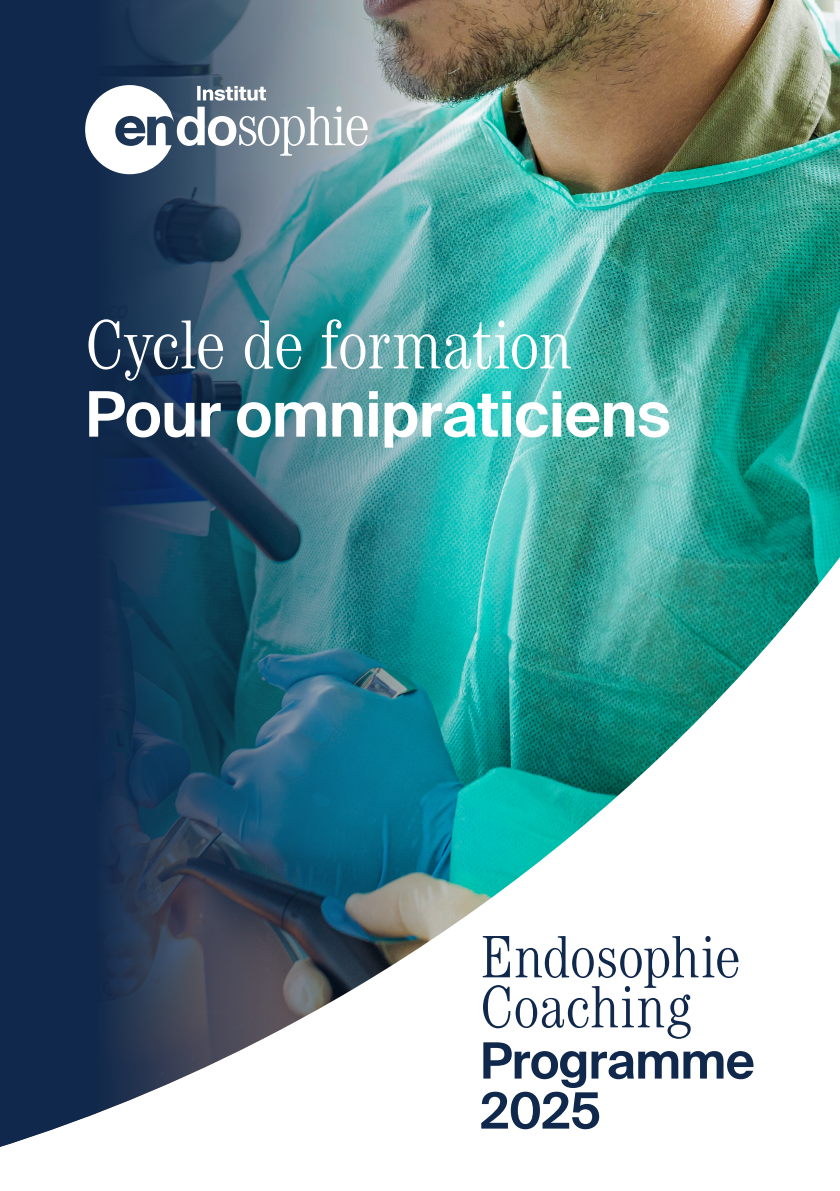
<style>
.page{position:relative;width:840px;height:1191px;background:#fff}
.page>*{position:absolute;margin:0;border:0;box-sizing:border-box;transform-origin:0 0}
.t1{font:300 condensed 69.6px "Century Std";letter-spacing:-.02em;color:#fff}
.t2{font:600 62.8px "Suisse Ecal Intl";letter-spacing:-.01em;color:#fff}
.t3{font:300 condensed 60px "Century Std";letter-spacing:-.015em;color:#0f284b}
.t4{font:600 50px "Suisse Ecal Intl";letter-spacing:-.01em;color:#0f284b}
</style>
<div class="page">
<img style="left:0;top:0;width:839px;height:1147px">
<svg style="left:85px;top:85px;width:282px;height:89px"></svg>
<p class="t1" style="left:85px;top:304px;width:489px">Cycle de formation</p>
<p class="t2" style="left:85px;top:378px;width:586px">Pour omnipraticiens</p>
<p class="t3" style="left:480px;top:922px;width:262px">Endosophie</p>
<p class="t3" style="left:480px;top:972px;width:213px">Coaching</p>
<p class="t4" style="left:480px;top:1031px;width:276px">Programme</p>
<p class="t4" style="left:480px;top:1081px;width:122px">2025</p>
</div>
